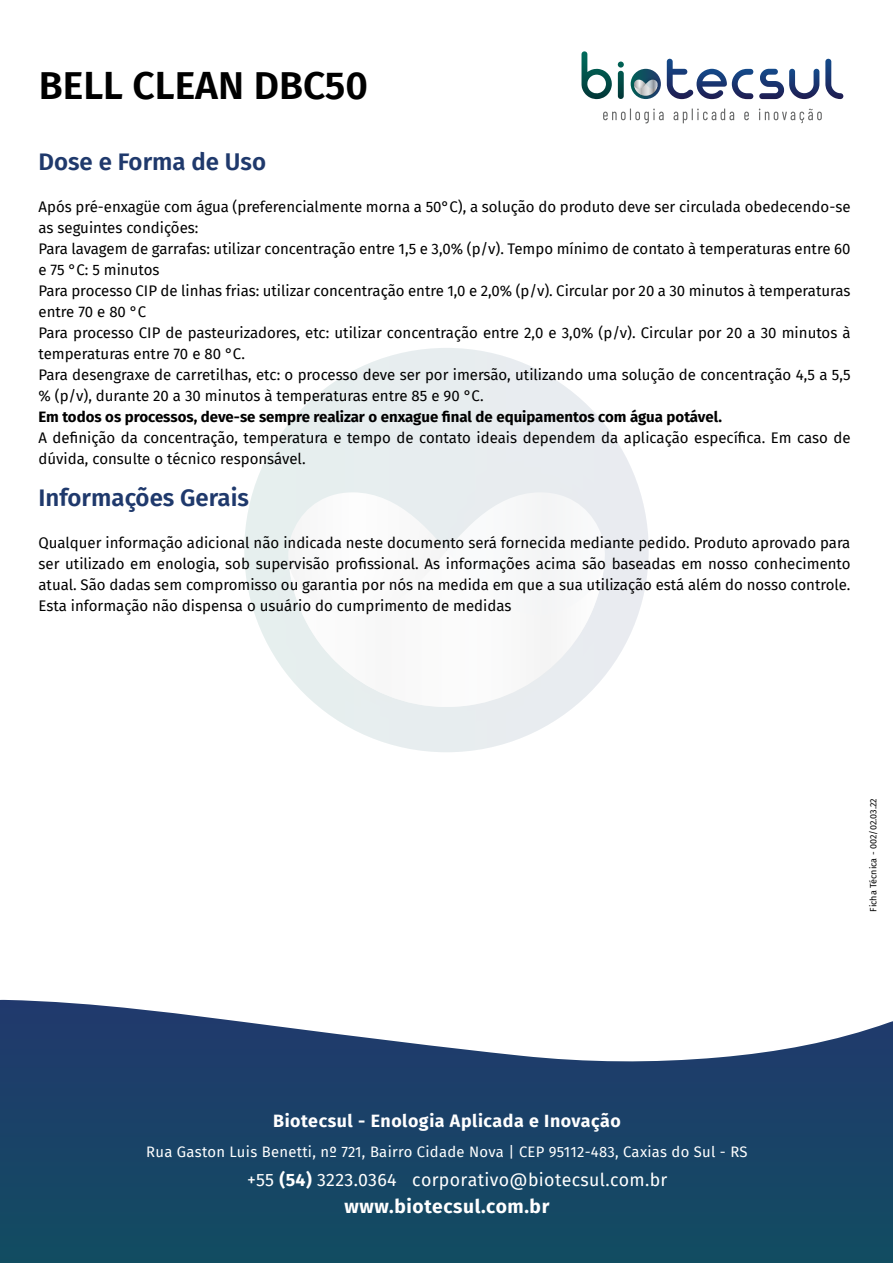
<style>
.page{position:relative;width:893px;height:1263px;background:#fff}
.page>*{position:absolute;margin:0;border:0;box-sizing:border-box;transform-origin:0 0}
.t1{font:600 39px "Fira Sans";color:#000}
.t2{font:600 24px "Fira Sans";color:#1f396c}
.t3{font:700 19.2px "Fira Sans";letter-spacing:.03em;color:#fff}
.t4{font:17.7px "Fira Sans";letter-spacing:.02em;color:#fff}
.t5{font:700 17.7px "Fira Sans";letter-spacing:.03em;color:#fff}
.t6{font:15px/21px "Fira Sans";color:#000}
.t7{font:700 15px "Fira Sans";color:#000}
.t8{font:14.85px "Fira Sans";letter-spacing:.02em;color:#fff}
.t9{font:9px "Fira Sans";color:#000}
.s1{font-weight:700}
</style>
<div class="page">
<svg style="left:0;top:1000px;width:893px;height:263px;background:#385d7b"></svg>
<svg style="left:603px;top:109px;width:61px;height:14px"></svg>
<svg style="left:673px;top:109px;width:61px;height:14px"></svg>
<svg style="left:744px;top:112px;width:5px;height:8px"></svg>
<svg style="left:759px;top:109px;width:63px;height:14px"></svg>
<svg style="left:667px;top:59px;width:86px;height:40px"></svg>
<svg style="left:825px;top:59px;width:18px;height:40px"></svg>
<svg style="left:759px;top:69px;width:60px;height:30px"></svg>
<svg style="left:581px;top:51px;width:43px;height:48px"></svg>
<svg style="left:631px;top:69px;width:30px;height:30px"></svg>
<img style="left:630px;top:75px;width:30px;height:24px">
<svg style="left:634px;top:80px;width:24px;height:16px"></svg>
<div style="left:244px;top:348px;width:405px;height:404px;background:#e7edef;border-radius:202px"></div>
<svg style="left:289px;top:492px;width:316px;height:215px"></svg>
<h1 class="t1" style="left:39px;top:53px;width:331px">BELL CLEAN DBC50</h1>
<h2 class="t2" style="left:38px;top:142px;width:229px">Dose e Forma de Uso</h2>
<p class="t6" style="left:38px;top:196px;width:814px">Após pré-enxagüe com água (preferencialmente morna a 50°C), a solução do produto deve ser circulada obedecendo-se as seguintes condições:<br>Para lavagem de garrafas: utilizar concentração entre 1,5 e 3,0% (p/v). Tempo mínimo de contato à temperaturas entre 60 e 75 °C: 5 minutos<br>Para processo CIP de linhas frias: utilizar concentração entre 1,0 e 2,0% (p/v). Circular por 20 a 30 minutos à temperaturas entre 70 e 80 °C<br>Para processo CIP de pasteurizadores, etc: utilizar concentração entre 2,0 e 3,0% (p/v). Circular por 20 a 30 minutos à temperaturas entre 70 e 80 °C.<br>Para desengraxe de carretilhas, etc: o processo deve ser por imersão, utilizando uma solução de concentração 4,5 a 5,5 % (p/v), durante 20 a 30 minutos à temperaturas entre 85 e 90 °C.</p>
<p class="t7" style="left:38px;top:404px;width:685px">Em todos os processos, deve-se sempre realizar o enxague final de equipamentos com água potável.</p>
<p class="t6" style="left:38px;top:427px;width:814px">A definição da concentração, temperatura e tempo de contato ideais dependem da aplicação específica. Em caso de dúvida, consulte o técnico responsável.</p>
<h2 class="t2" style="left:38px;top:478px;width:212px">Informações Gerais</h2>
<p class="t6" style="left:38px;top:532px;width:814px;text-align:justify">Qualquer informação adicional não indicada neste documento será fornecida mediante pedido. Produto aprovado para ser utilizado em enologia, sob supervisão profissional. As informações acima são baseadas em nosso conhecimento atual. São dadas sem compromisso ou garantia por nós na medida em que a sua utilização está além do nosso controle.<br>Esta informação não dispensa o usuário do cumprimento de medidas</p>
<p class="t9" style="left:866px;top:911px;width:115px;rotate:-90deg">Ficha Técnica - 002/02.03.22</p>
<p class="t5" style="left:273px;top:1106px;width:349px">Biotecsul - Enologia Aplicada e Inovação</p>
<p class="t8" style="left:146px;top:1140px;width:603px">Rua Gaston Luis Benetti, nº 721, Bairro Cidade Nova | CEP 95112-483, Caxias do Sul - RS</p>
<p class="t4" style="left:247px;top:1166px;width:422px">+55 <span class="s1">(54)</span> 3223.0364 corporativo@biotecsul.com.br</p>
<p class="t3" style="left:345px;top:1190px;width:206px">www.biotecsul.com.br</p>
</div>
